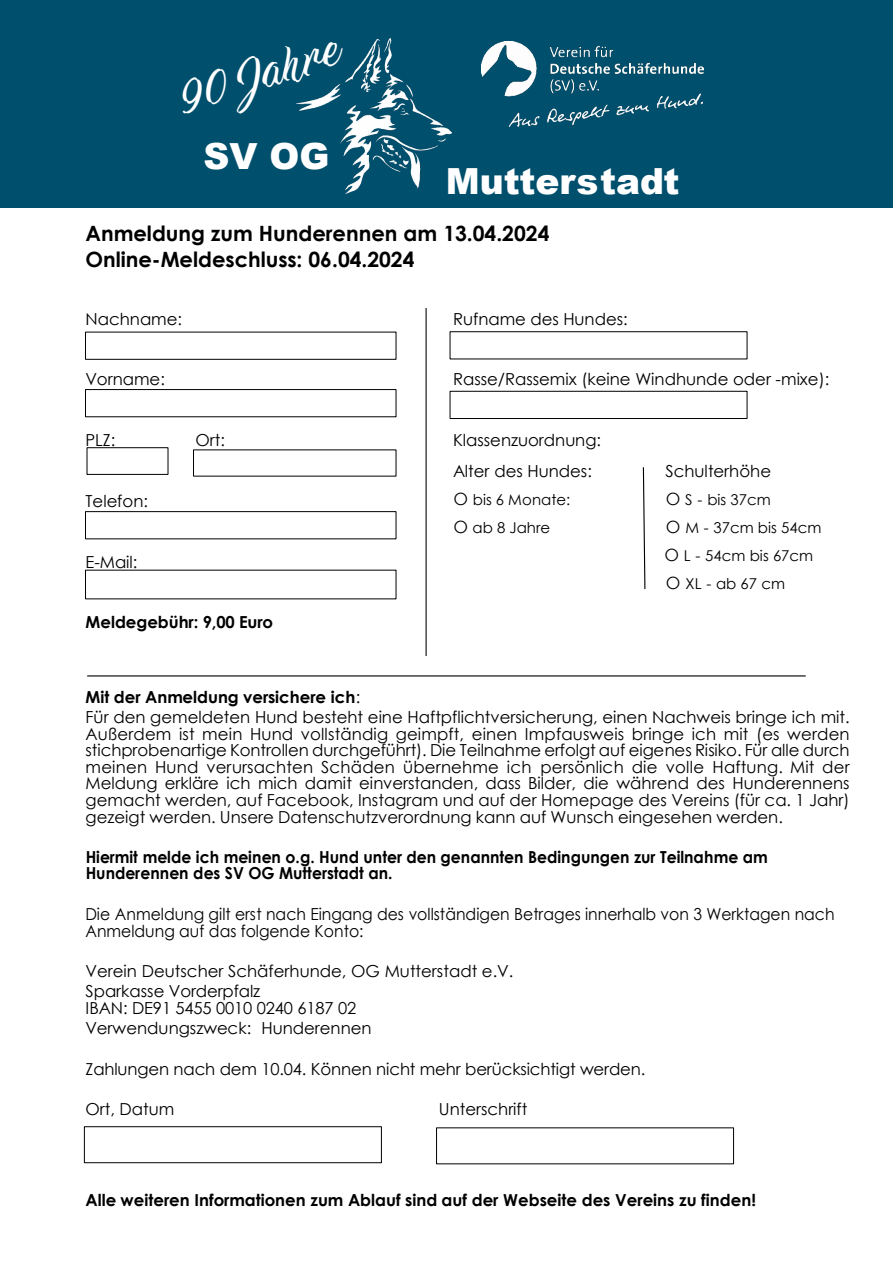
<style>
.page{position:relative;width:893px;height:1263px;background:#fff}
.page>*{position:absolute;margin:0;border:0;box-sizing:border-box;transform-origin:0 0}
.t1{font:900 36px "Arial";color:#fff}
.t2{font:36px "Work In Progress";color:#fff}
.t3{font:700 21px/25.8px "Century Gothic";color:#000}
.t4{font:16.5px/16.5px "Century Gothic";color:#000}
.t5{font:16.5px/16.5px "Century Gothic";color:#000;scale:.95 1}
.t6{font:700 16.5px/16.5px "Century Gothic";color:#000;scale:.95 1}
.t7{font:700 16.5px "Century Gothic";color:#000}
.t8{font:15px/27.8px "Century Gothic";color:#000}
.s1{font-weight:700}
</style>
<div class="page">
<hr style="left:426px;top:308px;width:1px;height:348px;background:#000">
<div style="left:87px;top:447px;width:81px;height:28px;background:#fff;border:1px solid #000"></div>
<div style="left:85px;top:332px;width:311px;height:28px;background:#fff;border:1px solid #000"></div>
<div style="left:84px;top:1126px;width:298px;height:37px;background:#fff;border:1px solid #000"></div>
<div style="left:85px;top:389px;width:311px;height:28px;background:#fff;border:1px solid #000"></div>
<div style="left:450px;top:391px;width:297px;height:28px;background:#fff;border:1px solid #000"></div>
<div style="left:450px;top:331px;width:297px;height:28px;background:#fff;border:1px solid #000"></div>
<svg style="left:642px;top:467px;width:4px;height:123px"></svg>
<div style="left:85px;top:511px;width:311px;height:28px;background:#fff;border:1px solid #000"></div>
<hr style="left:87px;top:675px;width:719px;height:1px;background:#000">
<div style="left:0;top:0;width:892px;height:207px;background:#004f6d"></div>
<img style="left:481px;top:42px;width:222px;height:85px">
<img style="left:296px;top:39px;width:156px;height:155px">
<h1 class="t2" style="left:176px;top:90px;width:172px;rotate:-19deg">90 Jahre</h1>
<h1 class="t1" style="left:204px;top:144px;width:127px">SV OG</h1>
<h1 class="t1" style="left:446px;top:168px;width:235px">Mutterstadt</h1>
<p class="t3" style="left:86px;top:223px;width:465px">Anmeldung zum Hunderennen am 13.04.2024<br>Online-Meldeschluss: 06.04.2024</p>
<p class="t4" style="left:86px;top:312px;width:98px">Nachname:</p>
<p class="t4" style="left:86px;top:373px;width:81px">Vorname:</p>
<p class="t4" style="left:86px;top:434px;width:31px">PLZ:</p>
<p class="t4" style="left:196px;top:434px;width:31px">Ort:</p>
<p class="t4" style="left:86px;top:494px;width:64px">Telefon:</p>
<p class="t4" style="left:86px;top:555px;width:53px">E-Mail:</p>
<p class="t7" style="left:86px;top:616px;width:189px">Meldegebühr: 9,00 Euro</p>
<p class="t4" style="left:453px;top:312px;width:176px">Rufname des Hundes:</p>
<p class="t4" style="left:453px;top:373px;width:378px">Rasse/Rassemix (keine Windhunde oder -mixe):</p>
<p class="t4" style="left:453px;top:427px;width:150px;line-height:30.3px">Klassenzuordnung:<br>Alter des Hundes:</p>
<p class="t4" style="left:665px;top:464px;width:107px">Schulterhöhe</p>
<p class="t8" style="left:473px;top:487px;width:99px">bis 6 Monate:</p>
<p class="t8" style="left:685px;top:487px;width:87px">S - bis 37cm</p>
<p class="t8" style="left:472px;top:515px;width:79px">ab 8 Jahre</p>
<p class="t8" style="left:684px;top:515px;width:139px">M - 37cm bis 54cm<br>L - 54cm bis 67cm<br>XL - ab 67 cm</p>
<p class="t4" style="left:86px;top:688px;width:766px;line-height:20.1px"><span class="s1">Mit der Anmeldung versichere ich</span>:<br>Für den gemeldeten Hund besteht eine Haftpflichtversicherung, einen Nachweis bringe ich mit.</p>
<p class="t4" style="left:86px;top:727px;width:766px;text-align:justify">Außerdem ist mein Hund vollständig geimpft, einen Impfausweis bringe ich mit (es werden stichprobenartige Kontrollen durchgeführt). Die Teilnahme erfolgt auf eigenes Risiko. Für alle durch meinen Hund verursachten Schäden übernehme ich persönlich die volle Haftung. Mit der Meldung erkläre ich mich damit einverstanden, dass Bilder, die während des Hunderennens gemacht werden, auf Facebook, Instagram und auf der Homepage des Vereins (für ca. 1 Jahr) gezeigt werden. Unsere Datenschutzverordnung kann auf Wunsch eingesehen werden.</p>
<p class="t6" style="left:86px;top:850px;width:720px">Hiermit melde ich meinen o.g. Hund unter den genannten Bedingungen zur Teilnahme am<br>Hunderennen des SV OG Mutterstadt an.</p>
<p class="t5" style="left:85px;top:907px;width:790px">Die Anmeldung gilt erst nach Eingang des vollständigen Betrages innerhalb von 3 Werktagen nach<br>Anmeldung auf das folgende Konto:</p>
<p class="t4" style="left:85px;top:962px;width:429px;line-height:20.1px">Verein Deutscher Schäferhunde, OG Mutterstadt e.V.<br>Sparkasse Vorderpfalz</p>
<p class="t4" style="left:85px;top:999px;width:288px;line-height:20.4px">IBAN: DE91 5455 0010 0240 6187 02<br>Verwendungszweck: Hunderennen</p>
<p class="t4" style="left:86px;top:1062px;width:561px">Zahlungen nach dem 10.04. Können nicht mehr berücksichtigt werden.</p>
<p class="t4" style="left:86px;top:1102px;width:90px">Ort, Datum</p>
<p class="t4" style="left:439px;top:1102px;width:90px">Unterschrift</p>
<p class="t7" style="left:85px;top:1193px;width:672px">Alle weiteren Informationen zum Ablauf sind auf der Webseite des Vereins zu finden!</p>
</div>
